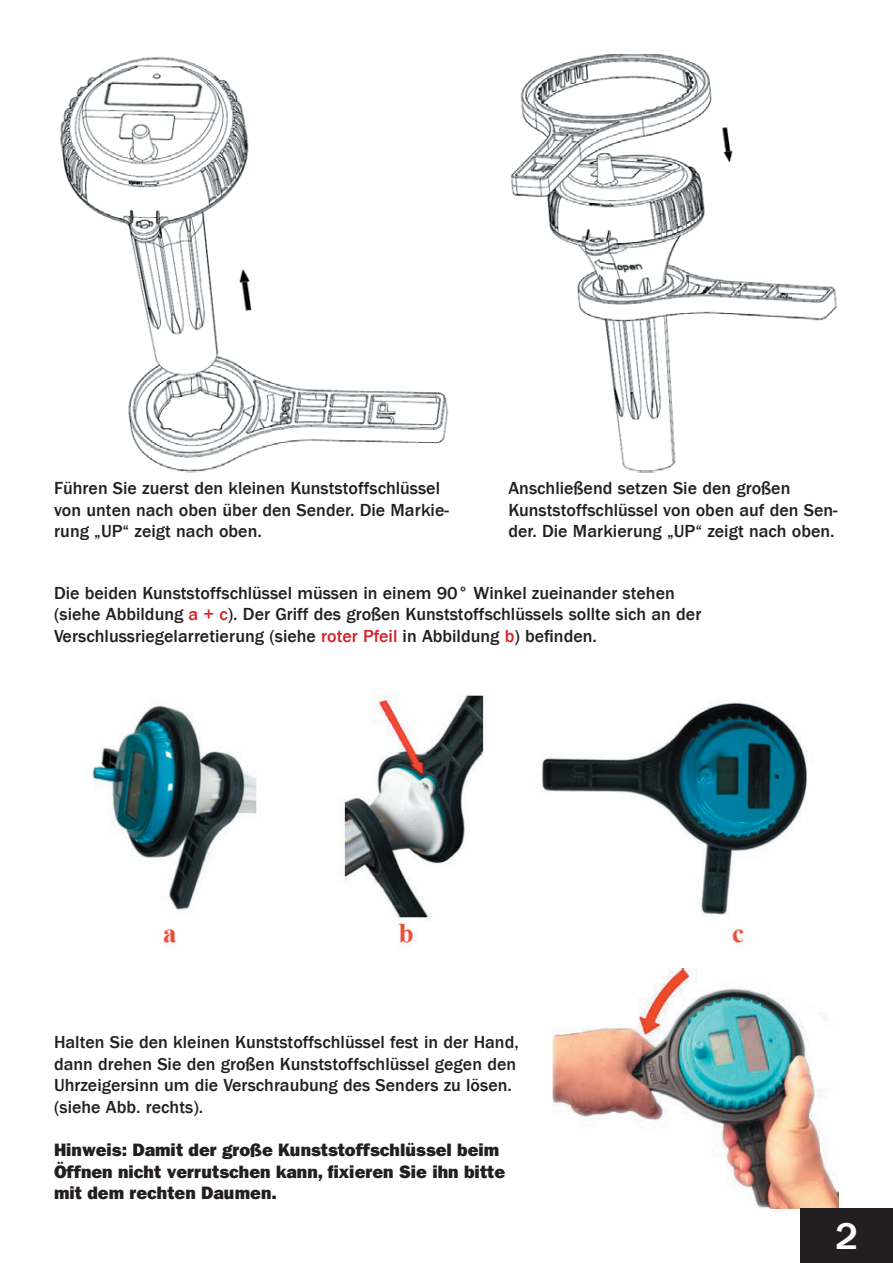
<style>
.page{position:relative;width:893px;height:1263px;background:#fff}
.page>*{position:absolute;margin:0;border:0;box-sizing:border-box;transform-origin:0 0}
.t1{font:500 39px "Franklin Gothic LT";color:#fff}
.t2{font:500 18px/21.6px "Franklin Gothic LT";color:#231f20}
.t3{font:800 18px/21.6px "Franklin Gothic LT";color:#231f20}
.s1{color:#d1232a}
</style>
<div class="page">
<img style="left:60px;top:56px;width:389px;height:416px">
<img style="left:510px;top:54px;width:327px;height:418px">
<img style="left:92px;top:695px;width:716px;height:248px">
<img style="left:553px;top:969px;width:286px;height:240px">
<div style="left:801px;top:1209px;width:92px;height:54px;background:#231f20"></div>
<svg style="left:798px;top:1008px;width:41px;height:81px"></svg>
<p class="t2" style="left:54px;top:477px;width:396px">Führen Sie zuerst den kleinen Kunststoffschlüssel von unten nach oben über den Sender. Die Markie&shy;rung „UP“ zeigt nach oben.</p>
<p class="t2" style="left:508px;top:477px;width:331px">Anschließend setzen Sie den großen<br>Kunststoffschlüssel von oben auf den Sen&shy;der. Die Markierung „UP“ zeigt nach oben.</p>
<p class="t2" style="left:54px;top:582px;width:649px">Die beiden Kunststoffschlüssel müssen in einem 90° Winkel zueinander stehen (siehe Abbildung <span class="s1">a + c</span>). Der Griff des großen Kunststoffschlüssels sollte sich an der<br>Verschlussriegelarretierung (siehe <span class="s1">roter Pfeil</span> in Abbildung <span class="s1">b</span>) befinden.</p>
<p class="t2" style="left:54px;top:1032px;width:466px">Halten Sie den kleinen Kunststoffschlüssel fest in der Hand, dann drehen Sie den großen Kunststoffschlüssel gegen den Uhrzeigersinn um die Verschraubung des Senders zu lösen. (siehe Abb. rechts).</p>
<p class="t3" style="left:54px;top:1139px;width:453px">Hinweis: Damit der große Kunststoffschlüssel beim<br>Öffnen nicht verrutschen kann, fixieren Sie ihn bitte mit dem rechten Daumen.</p>
<h1 class="t1" style="left:835px;top:1214px;width:24px">2</h1>
</div>
